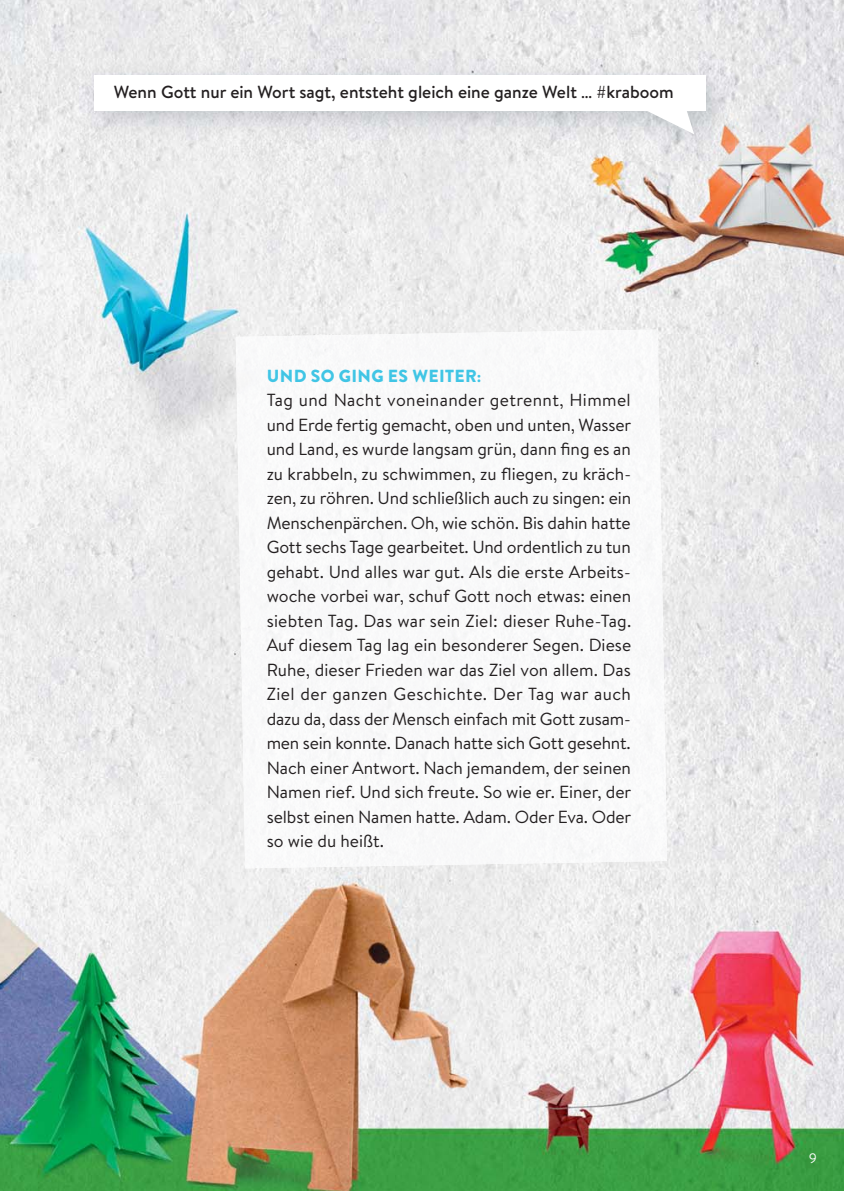
<style>
.page{position:relative;width:844px;height:1191px;background:#fff}
.page>*{position:absolute;margin:0;border:0;box-sizing:border-box;transform-origin:0 0}
.t1{font:17.5px/24.5px "Brandon Text";letter-spacing:-.005em;color:#231f20;text-align:justify}
.t2{font:500 17.5px "Brandon Text";color:#231f20}
.t3{font:900 17.5px "Brandon Grotesque";letter-spacing:.02em;color:#40c5e5}
.t4{font:14px "Brandon Grotesque";color:#fff}
</style>
<div class="page">
<img style="left:0;top:0;width:843px;height:1191px">
<img style="left:79px;top:60px;width:655px;height:100px">
<div style="left:94px;top:75px;width:611px;height:35px;background:#fff"></div>
<svg style="left:625px;top:110px;width:69px;height:24px"></svg>
<img style="left:236px;top:331px;width:307px;height:298px">
<img style="left:543px;top:329px;width:123px;height:534px">
<img style="left:241px;top:628px;width:303px;height:240px">
<p class="t2" style="left:114px;top:85px;width:561px">Wenn Gott nur ein Wort sagt, entsteht gleich eine ganze Welt … #kraboom</p>
<p class="t3" style="left:267px;top:365px;width:216px">UND SO GING ES WEITER:</p>
<p class="t1" style="left:266px;top:390px;width:366px">Tag und Nacht voneinander getrennt, Himmel und Erde fertig gemacht, oben und unten, Wasser und Land, es wurde langsam grün, dann fing es an zu krabbeln, zu schwimmen, zu fliegen, zu kräch&shy;zen, zu röhren. Und schließlich auch zu singen: ein Menschenpärchen. Oh, wie schön. Bis dahin hatte Gott sechs Tage gearbeitet. Und ordentlich zu tun gehabt. Und alles war gut. Als die erste Arbeits&shy;woche vorbei war, schuf Gott noch etwas: einen siebten Tag. Das war sein Ziel: dieser Ruhe-Tag.<br>Auf diesem Tag lag ein besonderer Segen. Diese Ruhe, dieser Frieden war das Ziel von allem. Das Ziel der ganzen Geschichte. Der Tag war auch dazu da, dass der Mensch einfach mit Gott zusam&shy;men sein konnte. Danach hatte sich Gott gesehnt.<br>Nach einer Antwort. Nach jemandem, der seinen Namen rief. Und sich freute. So wie er. Einer, der selbst einen Namen hatte. Adam. Oder Eva. Oder so wie du heißt.</p>
<p class="t4" style="left:808px;top:1150px;width:9px">9</p>
</div>
